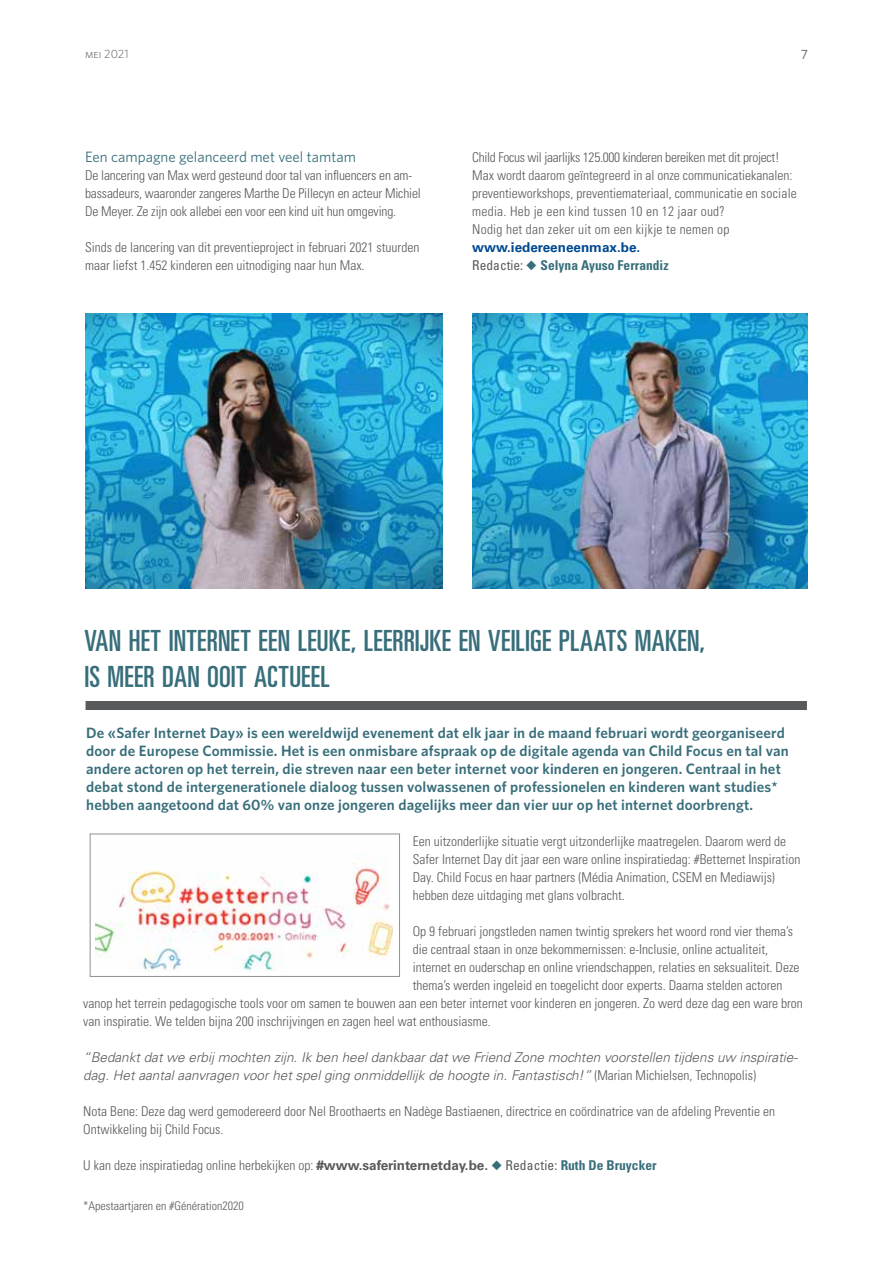
<style>
.page{position:relative;width:893px;height:1263px;background:#fff}
.page>*{position:absolute;margin:0;border:0;box-sizing:border-box;transform-origin:0 0}
.t1{font:30px/36px "Univers Ultra Condensed BQ";letter-spacing:.03em;color:#386e7a}
.t2{font:600 15px/18px "Whitney";letter-spacing:.01em;color:#386e7a}
.t3{font:15px "Whitney";color:#386e7a}
.t4{font:300 condensed 13.5px/18px "Univers LT Std";color:#58595b}
.t5{font:italic 300 13.5px/18px "Univers LT Std";color:#58595b}
.t6{font:700 13.5px/18px "Univers LT Std";color:#004990}
.t7{font:13.5px "Whitney";color:#58595b}
.t8{font:300 condensed 12px "Univers LT Std";color:#58595b}
.t9{font:300 12px "Whitney";color:#58595b}
.s1{font-weight:400;font-stretch:condensed;color:#58595b}
.s2{color:#386e7a}
.s3{font-stretch:condensed;color:#386e7a}
.s4{font-style:normal;font-stretch:condensed}
.s5{font-weight:700;font-stretch:normal}
.s6{font-weight:400}
.s7{font-weight:700;color:#386e7a}
</style>
<div class="page">
<div style="left:86px;top:701px;width:721px;height:9px;background:#58595b"></div>
<img style="left:85px;top:314px;width:357px;height:274px">
<img style="left:472px;top:314px;width:336px;height:274px">
<div style="left:90px;top:833px;width:310px;height:144px;border:1px solid #939598"></div>
<img style="left:96px;top:863px;width:296px;height:108px">
<p class="t9" style="left:85px;top:46px;width:45px">mei 2021</p>
<p class="t7" style="left:801px;top:45px;width:9px">7</p>
<p class="t3" style="left:85px;top:147px;width:272px">Een campagne gelanceerd met veel tamtam</p>
<p class="t4" style="left:85px;top:166px;width:337px">De lancering van Max werd gesteund door tal van influencers en am&shy;bassadeurs, waaronder zangeres Marthe De Pillecyn en acteur Michiel<br>De Meyer. Ze zijn ook allebei een voor een kind uit hun omgeving.</p>
<p class="t4" style="left:85px;top:238px;width:336px">Sinds de lancering van dit preventieproject in februari 2021 stuurden maar liefst 1.452 kinderen een uitnodiging naar hun Max.</p>
<p class="t4" style="left:472px;top:148px;width:326px">Child Focus wil jaarlijks 125.000 kinderen bereiken met dit project!<br>Max wordt daarom geïntegreerd in al onze communicatiekanalen: preventieworkshops, preventiemateriaal, communicatie en sociale media. Heb je een kind tussen 10 en 12 jaar oud?<br>Nodig het dan zeker uit om een kijkje te nemen op</p>
<p class="t6" style="left:472px;top:238px;width:198px">www.iedereeneenmax.be.<br><span class="s1">Redactie:</span> <span class="s2">◆</span> <span class="s3">Selyna Ayuso Ferrandiz</span></p>
<h1 class="t1" style="left:85px;top:623px;width:622px">VAN HET INTERNET EEN LEUKE, LEERRIJKE EN VEILIGE PLAATS MAKEN,<br>IS MEER DAN OOIT ACTUEEL</h1>
<p class="t2" style="left:86px;top:723px;width:704px">De «Safer Internet Day» is een wereldwijd evenement dat elk jaar in de maand februari wordt georganiseerd door de Europese Commissie. Het is een onmisbare afspraak op de digitale agenda van Child Focus en tal van andere actoren op het terrein, die streven naar een beter internet voor kinderen en jongeren. Centraal in het debat stond de intergenerationele dialoog tussen volwassenen of professionelen en kinderen want studies* hebben aangetoond dat 60% van onze jongeren dagelijks meer dan vier uur op het internet doorbrengt.</p>
<p class="t4" style="left:413px;top:832px;width:389px">Een uitzonderlijke situatie vergt uitzonderlijke maatregelen. Daarom werd de Safer Internet Day dit jaar een ware online inspiratiedag: #Betternet Inspiration Day. Child Focus en haar partners (Média Animation, CSEM en Mediawijs) hebben deze uitdaging met glans volbracht.</p>
<p class="t4" style="left:413px;top:922px;width:382px">Op 9 februari jongstleden namen twintig sprekers het woord rond vier thema’s</p>
<p class="t4" style="left:413px;top:940px;width:357px">die centraal staan in onze bekommernissen: e-Inclusie, online actualiteit,</p>
<p class="t4" style="left:413px;top:958px;width:388px">internet en ouderschap en online vriendschappen, relaties en seksualiteit. Deze</p>
<p class="t4" style="left:413px;top:976px;width:371px">thema’s werden ingeleid en toegelicht door experts. Daarna stelden actoren</p>
<p class="t4" style="left:83px;top:994px;width:721px">vanop het terrein pedagogische tools voor om samen te bouwen aan een beter internet voor kinderen en jongeren. Zo werd deze dag een ware bron</p>
<p class="t4" style="left:83px;top:1012px;width:409px">van inspiratie. We telden bijna 200 inschrijvingen en zagen heel wat enthousiasme.</p>
<p class="t5" style="left:83px;top:1048px;width:716px">“Bedankt dat we erbij mochten zijn. Ik ben heel dankbaar dat we Friend Zone mochten voorstellen tijdens uw inspiratie&shy;dag. Het aantal aanvragen voor het spel ging onmiddellijk de hoogte in. Fantastisch!” <span class="s4">(Marian Michielsen, Technopolis)</span></p>
<p class="t4" style="left:83px;top:1102px;width:693px">Nota Bene: Deze dag werd gemodereerd door Nel Broothaerts en Nadège Bastiaenen, directrice en coördinatrice van de afdeling Preventie en<br>Ontwikkeling bij Child Focus.</p>
<p class="t4" style="left:83px;top:1156px;width:575px">U kan deze inspiratiedag online herbekijken op: <span class="s5">#www.saferinternetday.be.</span> <span class="s2">◆</span> <span class="s6">Redactie:</span> <span class="s7">Ruth De Bruycker</span></p>
<p class="t8" style="left:83px;top:1199px;width:162px">*Apestaartjaren en #Génération2020</p>
</div>
